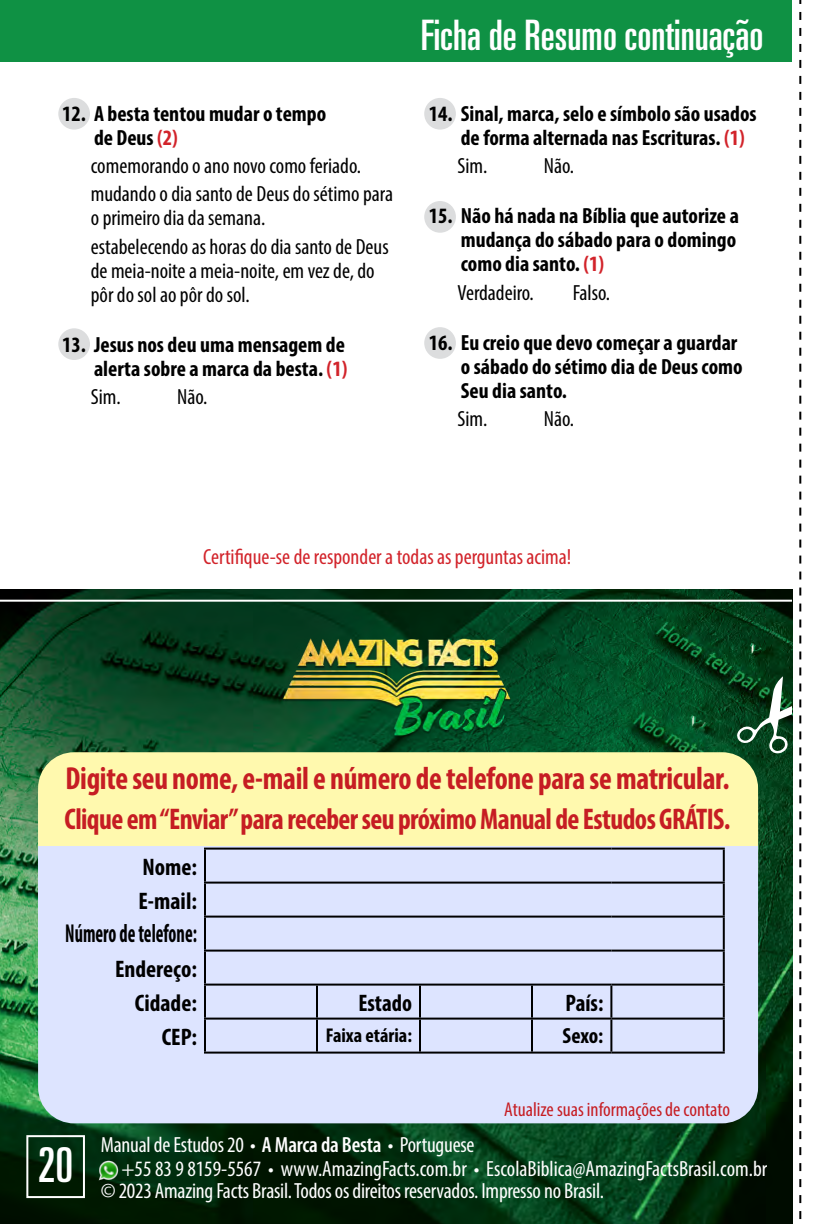
<style>
.page{position:relative;width:828px;height:1224px;background:#fff}
.page>*{position:absolute;margin:0;border:0;box-sizing:border-box;transform-origin:0 0}
.t1{font:ultra-condensed 48px "Univers";color:#fff}
.t2{font:ultra-condensed 42px "Univers";color:#fff}
.t3{font:700 condensed 32px "Myriad Pro";letter-spacing:-.01em;color:#c61d23;scale:.95 1}
.t4{font:700 condensed 30px "Myriad Pro";letter-spacing:-.02em;color:#c61d23;scale:.95 1}
.t5{font:700 condensed 26px "Myriad Pro";color:#000;scale:.71 1}
.t6{font:700 condensed 24px/34px "Myriad Pro";color:#000}
.t7{font:700 condensed 24px "Myriad Pro";color:#000;scale:.96 1}
.t8{font:700 condensed 22px/24px "Myriad Pro";color:#000}
.t9{font:condensed 22px/28.4px "Myriad Pro";color:#000}
.t10{font:condensed 22px/24px "Myriad Pro";letter-spacing:-.01em;color:#fff}
.t11{font:condensed 22px "Myriad Pro";color:#d2232a}
.t12{font:condensed 20px "Myriad Pro";color:#c61d23}
.t13{font:700 condensed 20px "Myriad Pro";color:#000}
.s1{color:#d2232a}
.s2{font-weight:600}
</style>
<div class="page">
<div style="left:58px;top:98px;width:32px;height:32px;background:#dcddde;border-radius:50%"></div>
<div style="left:424px;top:98px;width:32px;height:32px;background:#dcddde;border-radius:50%"></div>
<div style="left:424px;top:201px;width:32px;height:32px;background:#dcddde;border-radius:50%"></div>
<div style="left:424px;top:327px;width:32px;height:32px;background:#dcddde;border-radius:50%"></div>
<div style="left:58px;top:328px;width:32px;height:32px;background:#dcddde;border-radius:50%"></div>
<img style="left:0;top:589px;width:792px;height:635px">
<div style="left:0;top:0;width:792px;height:62px;background:#0f9144"></div>
<svg style="left:799px;top:0;width:2px;height:1220px"></svg>
<div style="left:26px;top:1135px;width:59px;height:63px;border:2px solid #fff"></div>
<svg style="left:736px;top:676px;width:56px;height:78px"></svg>
<hr style="left:0;top:600px;width:792px;height:2px;background:#fff">
<img style="left:281px;top:630px;width:232px;height:110px">
<img style="left:99px;top:1160px;width:20px;height:20px">
<div style="left:38px;top:760px;width:720px;height:363px;background:#dde4ff;border-radius:36px"></div>
<div style="left:38px;top:752px;width:720px;height:157px;background:#fff9ae;border-radius:36px"></div>
<svg style="left:38px;top:846px;width:720px;height:63px;background:#d2d9f3"></svg>
<svg style="left:54px;top:849px;width:669px;height:203px"></svg>
<div style="left:317px;top:1019px;width:103px;height:34px;background:#dde4ff"></div>
<hr style="left:204px;top:848px;width:113px;height:2px;background:#000">
<hr style="left:204px;top:850px;width:2px;height:32px;background:#000">
<hr style="left:317px;top:848px;width:103px;height:2px;background:#000">
<hr style="left:420px;top:848px;width:112px;height:2px;background:#000">
<hr style="left:532px;top:848px;width:79px;height:2px;background:#000">
<hr style="left:611px;top:848px;width:114px;height:2px;background:#000">
<hr style="left:723px;top:850px;width:2px;height:32px;background:#000">
<hr style="left:204px;top:882px;width:113px;height:2px;background:#000">
<hr style="left:204px;top:884px;width:2px;height:32px;background:#000">
<hr style="left:317px;top:882px;width:103px;height:2px;background:#000">
<hr style="left:420px;top:882px;width:112px;height:2px;background:#000">
<hr style="left:532px;top:882px;width:79px;height:2px;background:#000">
<hr style="left:611px;top:882px;width:114px;height:2px;background:#000">
<hr style="left:723px;top:884px;width:2px;height:32px;background:#000">
<hr style="left:204px;top:916px;width:113px;height:2px;background:#000">
<hr style="left:204px;top:918px;width:2px;height:32px;background:#000">
<hr style="left:317px;top:916px;width:103px;height:2px;background:#000">
<hr style="left:420px;top:916px;width:112px;height:2px;background:#000">
<hr style="left:532px;top:916px;width:79px;height:2px;background:#000">
<hr style="left:611px;top:916px;width:114px;height:2px;background:#000">
<hr style="left:723px;top:918px;width:2px;height:32px;background:#000">
<hr style="left:204px;top:950px;width:113px;height:2px;background:#000">
<hr style="left:204px;top:952px;width:2px;height:32px;background:#000">
<hr style="left:317px;top:950px;width:103px;height:2px;background:#000">
<hr style="left:420px;top:950px;width:112px;height:2px;background:#000">
<hr style="left:532px;top:950px;width:79px;height:2px;background:#000">
<hr style="left:611px;top:950px;width:114px;height:2px;background:#000">
<hr style="left:723px;top:952px;width:2px;height:32px;background:#000">
<hr style="left:611px;top:984px;width:114px;height:2px;background:#000">
<hr style="left:723px;top:986px;width:2px;height:32px;background:#000">
<hr style="left:611px;top:1018px;width:114px;height:2px;background:#000">
<hr style="left:723px;top:1020px;width:2px;height:32px;background:#000">
<hr style="left:611px;top:1052px;width:114px;height:2px;background:#000">
<hr style="left:420px;top:984px;width:112px;height:2px;background:#000">
<hr style="left:532px;top:984px;width:79px;height:2px;background:#000">
<hr style="left:531px;top:986px;width:2px;height:32px;background:#000">
<hr style="left:610px;top:986px;width:2px;height:32px;background:#000">
<hr style="left:420px;top:1018px;width:112px;height:2px;background:#000">
<hr style="left:532px;top:1018px;width:79px;height:2px;background:#000">
<hr style="left:531px;top:1020px;width:2px;height:32px;background:#000">
<hr style="left:610px;top:1020px;width:2px;height:32px;background:#000">
<hr style="left:420px;top:1052px;width:112px;height:2px;background:#000">
<hr style="left:532px;top:1052px;width:79px;height:2px;background:#000">
<hr style="left:204px;top:984px;width:113px;height:2px;background:#000">
<hr style="left:204px;top:986px;width:2px;height:32px;background:#000">
<hr style="left:317px;top:984px;width:103px;height:2px;background:#000">
<hr style="left:316px;top:986px;width:2px;height:32px;background:#000">
<hr style="left:419px;top:986px;width:2px;height:32px;background:#000">
<hr style="left:204px;top:1018px;width:113px;height:2px;background:#000">
<hr style="left:204px;top:1020px;width:2px;height:32px;background:#000">
<hr style="left:317px;top:1018px;width:103px;height:2px;background:#000">
<hr style="left:316px;top:1020px;width:2px;height:32px;background:#000">
<hr style="left:419px;top:1020px;width:2px;height:32px;background:#000">
<hr style="left:204px;top:1052px;width:113px;height:2px;background:#000">
<hr style="left:317px;top:1052px;width:103px;height:2px;background:#000">
<p class="t8" style="left:94px;top:101px;width:234px;text-indent:-32px">12. A besta tentou mudar o tempo de Deus <span class="s1">(2)</span></p>
<p class="t9" style="left:91px;top:151px;width:304px">comemorando o ano novo como feriado. mudando o dia santo de Deus do sétimo para</p>
<p class="t9" style="left:91px;top:204px;width:299px">o primeiro dia da semana.<br>estabelecendo as horas do dia santo de Deus</p>
<p class="t9" style="left:91px;top:258px;width:285px;line-height:24px">de meia-noite a meia-noite, em vez de, do pôr do sol ao pôr do sol.</p>
<p class="t8" style="left:62px;top:332px;width:287px;text-align:right">13. Jesus nos deu uma mensagem de alerta sobre a marca da besta. <span class="s1">(1)</span></p>
<p class="t9" style="left:91px;top:383px;width:31px">Sim.</p>
<p class="t9" style="left:177px;top:383px;width:32px">Não.</p>
<h2 class="t2" style="left:421px;top:11px;width:344px">Ficha de Resumo continuação</h2>
<p class="t8" style="left:461px;top:101px;width:297px;text-indent:-32px">14. Sinal, marca, selo e símbolo são usados de forma alternada nas Escrituras. <span class="s1">(1)</span></p>
<p class="t9" style="left:458px;top:151px;width:31px">Sim.</p>
<p class="t9" style="left:544px;top:151px;width:32px">Não.</p>
<p class="t8" style="left:461px;top:204px;width:280px;text-indent:-32px">15. Não há nada na Bíblia que autorize a mudança do sábado para o domingo como dia santo. <span class="s1">(1)</span></p>
<p class="t9" style="left:458px;top:278px;width:78px">Verdadeiro.</p>
<p class="t9" style="left:573px;top:278px;width:39px">Falso.</p>
<p class="t8" style="left:461px;top:330px;width:283px;text-indent:-32px">16. Eu creio que devo começar a guardar o sábado do sétimo dia de Deus como<br>Seu dia santo.</p>
<p class="t9" style="left:458px;top:405px;width:31px">Sim.</p>
<p class="t9" style="left:544px;top:405px;width:32px">Não.</p>
<p class="t11" style="left:203px;top:544px;width:370px">Certifique-se de responder a todas as perguntas acima!</p>
<h3 class="t3" style="left:65px;top:758px;width:701px">Digite seu nome, e-mail e número de telefone para se matricular.</h3>
<h3 class="t4" style="left:64px;top:800px;width:703px">Clique em “Enviar” para receber seu próximo Manual de Estudos GRÁTIS.</h3>
<p class="t6" style="left:139px;top:849px;width:60px">Nome:<br>E-mail:</p>
<p class="t5" style="left:65px;top:917px;width:187px">Número de telefone:</p>
<p class="t6" style="left:115px;top:951px;width:83px;text-align:right">Endereço:<br>Cidade:</p>
<p class="t7" style="left:358px;top:988px;width:57px">Estado</p>
<p class="t7" style="left:566px;top:988px;width:41px">País:</p>
<p class="t6" style="left:162px;top:1019px;width:37px">CEP:</p>
<p class="t13" style="left:326px;top:1022px;width:88px">Faixa etária:</p>
<p class="t8" style="left:563px;top:1023px;width:42px">Sexo:</p>
<h1 class="t1" style="left:38px;top:1138px;width:37px">20</h1>
<p class="t12" style="left:504px;top:1097px;width:227px">Atualize suas informações de contato</p>
<p class="t10" style="left:122px;top:1132px;width:647px;text-indent:-21px">Manual de Estudos 20 • <span class="s2">A Marca da Besta</span> • Portuguese<br>+55 83 9 8159-5567 • www.AmazingFacts.com.br • EscolaBiblica@AmazingFactsBrasil.com.br</p>
<p class="t10" style="left:101px;top:1178px;width:505px">© 2023 Amazing Facts Brasil. Todos os direitos reservados. Impresso no Brasil.</p>
</div>
